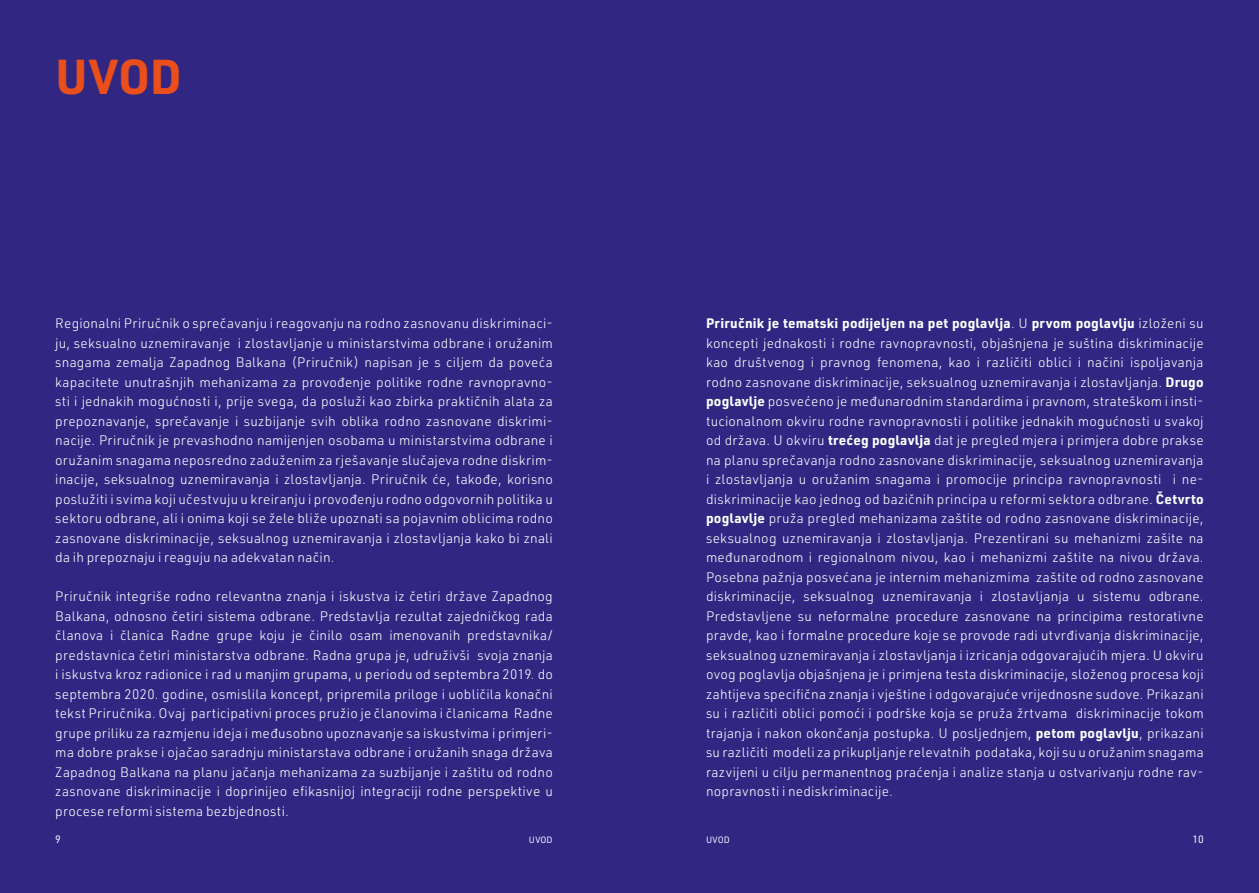
<style>
.page{position:relative;width:1259px;height:893px;background:#312783}
.page>*{position:absolute;margin:0;border:0;box-sizing:border-box;transform-origin:0 0}
.t1{font:700 48px "URWDIN";color:#e94e1b}
.t2{font:300 13.5px/19.5px "URWDIN";letter-spacing:.015em;color:#fff;text-align:justify}
.t3{font:10.5px "URWDIN";color:#fff}
.t4{font:9px "URWDIN";letter-spacing:.01em;color:#fff}
.s1{font-weight:700}
</style>
<div class="page">
<h1 class="t1" style="left:55px;top:44px;width:128px">UVOD</h1>
<p class="t2" style="left:55px;top:313px;width:499px">Regionalni Priručnik o sprečavanju i reagovanju na rodno zasnovanu diskriminaci&shy;ju, seksualno uznemiravanje i zlostavljanje u ministarstvima odbrane i oružanim snagama zemalja Zapadnog Balkana (Priručnik) napisan je s ciljem da poveća kapacitete unutrašnjih mehanizama za provođenje politike rodne ravnopravno&shy;sti i jednakih mogućnosti i, prije svega, da posluži kao zbirka praktičnih alata za prepoznavanje, sprečavanje i suzbijanje svih oblika rodno zasnovane diskrimi&shy;nacije. Priručnik je prevashodno namijenjen osobama u ministarstvima odbrane i oružanim snagama neposredno zaduženim za rješavanje slučajeva rodne diskrim&shy;inacije, seksualnog uznemiravanja i zlostavljanja. Priručnik će, takođe, korisno poslužiti i svima koji učestvuju u kreiranju i provođenju rodno odgovornih politika u sektoru odbrane, ali i onima koji se žele bliže upoznati sa pojavnim oblicima rodno zasnovane diskriminacije, seksualnog uznemiravanja i zlostavljanja kako bi znali da ih prepoznaju i reaguju na adekvatan način.</p>
<p class="t2" style="left:55px;top:586px;width:499px">Priručnik integriše rodno relevantna znanja i iskustva iz četiri države Zapadnog Balkana, odnosno četiri sistema odbrane. Predstavlja rezultat zajedničkog rada članova i članica Radne grupe koju je činilo osam imenovanih predstavnika/ predstavnica četiri ministarstva odbrane. Radna grupa je, udruživši svoja znanja i iskustva kroz radionice i rad u manjim grupama, u periodu od septembra 2019. do septembra 2020. godine, osmislila koncept, pripremila priloge i uobličila konačni tekst Priručnika. Ovaj participativni proces pružio je članovima i članicama Radne grupe priliku za razmjenu ideja i međusobno upoznavanje sa iskustvima i primjeri&shy;ma dobre prakse i ojačao saradnju ministarstava odbrane i oružanih snaga država Zapadnog Balkana na planu jačanja mehanizama za suzbijanje i zaštitu od rodno zasnovane diskriminacije i doprinijeo efikasnijoj integraciji rodne perspektive u procese reformi sistema bezbjednosti.</p>
<p class="t2" style="left:706px;top:313px;width:499px"><span class="s1">Priručnik je tematski podijeljen na pet poglavlja</span>. U <span class="s1">prvom poglavlju</span> izloženi su koncepti jednakosti i rodne ravnopravnosti, objašnjena je suština diskriminacije kao društvenog i pravnog fenomena, kao i različiti oblici i načini ispoljavanja rodno zasnovane diskriminacije, seksualnog uznemiravanja i zlostavljanja. <span class="s1">Drugo poglavlje</span> posvećeno je međunarodnim standardima i pravnom, strateškom i insti&shy;tucionalnom okviru rodne ravnopravnosti i politike jednakih mogućnosti u svakoj od država. U okviru <span class="s1">trećeg poglavlja</span> dat je pregled mjera i primjera dobre prakse na planu sprečavanja rodno zasnovane diskriminacije, seksualnog uznemiravanja i zlostavljanja u oružanim snagama i promocije principa ravnopravnosti i ne&shy;diskriminacije kao jednog od bazičnih principa u reformi sektora odbrane. <span class="s1">Četvrto poglavlje</span> pruža pregled mehanizama zaštite od rodno zasnovane diskriminacije, seksualnog uznemiravanja i zlostavljanja. Prezentirani su mehanizmi zašite na međunarodnom i regionalnom nivou, kao i mehanizmi zaštite na nivou država.<br>Posebna pažnja posvećana je internim mehanizmima zaštite od rodno zasnovane diskriminacije, seksualnog uznemiravanja i zlostavljanja u sistemu odbrane.<br>Predstavljene su neformalne procedure zasnovane na principima restorativne pravde, kao i formalne procedure koje se provode radi utvrđivanja diskriminacije, seksualnog uznemiravanja i zlostavljanja i izricanja odgovarajućih mjera. U okviru ovog poglavlja objašnjena je i primjena testa diskriminacije, složenog procesa koji zahtijeva specifična znanja i vještine i odgovarajuće vrijednosne sudove. Prikazani su i različiti oblici pomoći i podrške koja se pruža žrtvama diskriminacije tokom trajanja i nakon okončanja postupka. U posljednjem, <span class="s1">petom poglavlju</span>, prikazani su različiti modeli za prikupljanje relevatnih podataka, koji su u oružanim snagama razvijeni u cilju permanentnog praćenja i analize stanja u ostvarivanju rodne rav&shy;nopravnosti i nediskriminacije.</p>
<p class="t3" style="left:55px;top:832px;width:7px">9</p>
<p class="t4" style="left:529px;top:833px;width:25px">UVOD</p>
<p class="t4" style="left:706px;top:833px;width:25px">UVOD</p>
<p class="t3" style="left:1192px;top:832px;width:13px">10</p>
</div>
